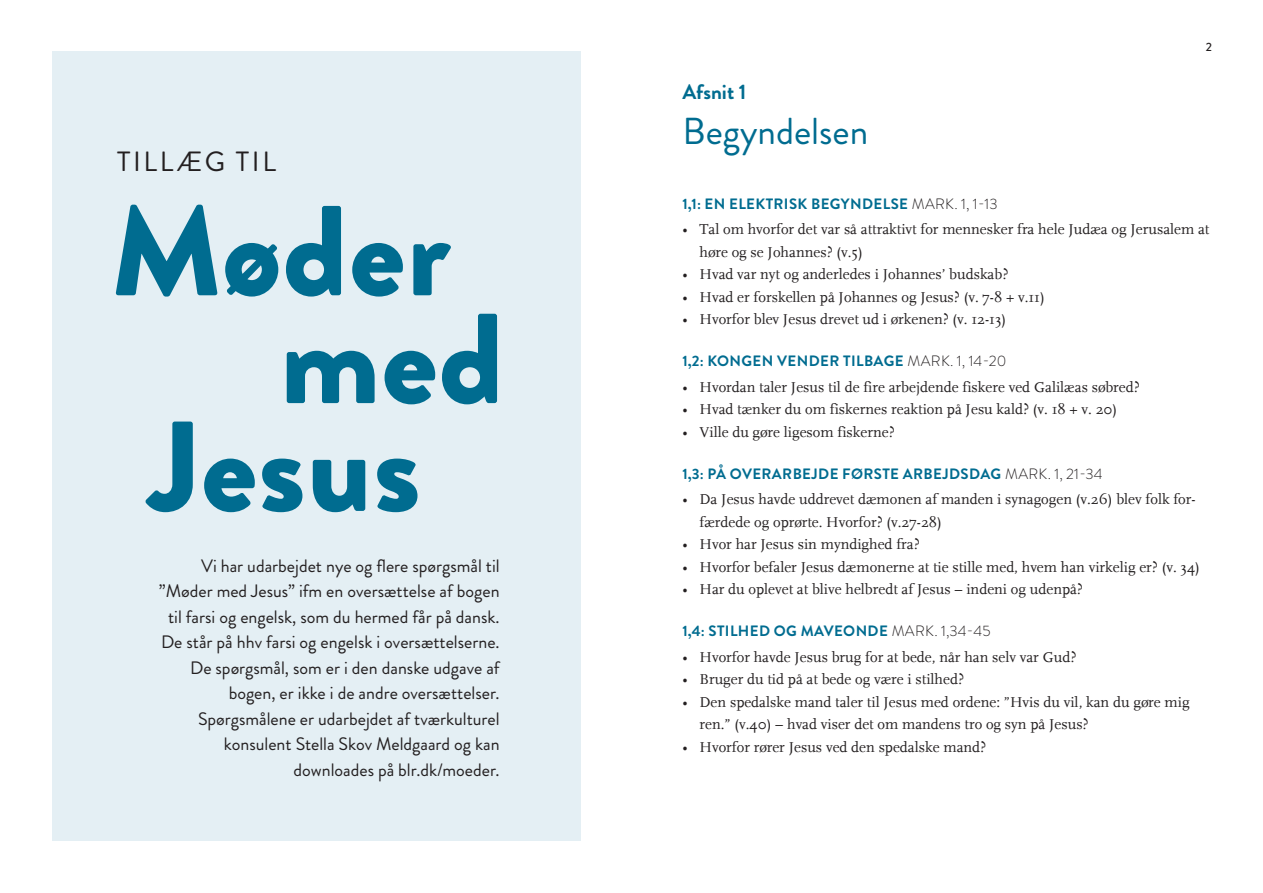
<style>
.page{position:relative;width:1263px;height:893px;background:#fff}
.page>*{position:absolute;margin:0;border:0;box-sizing:border-box;transform-origin:0 0}
.t1{font:900 127.65px "Brandon Grotesque";letter-spacing:.01em;color:#006c90}
.t2{font:37.5px "Brandon Grotesque";color:#006c90}
.t3{font:27.75px "Brandon Grotesque";letter-spacing:.095em;color:#231f20}
.t4{font:700 21px "Brandon Grotesque";color:#006c90}
.t5{font:18px/25.5px "Brandon Grotesque";color:#231f20;text-align:right}
.t6{font:15px/22.5px "FF Scala";color:#231f20}
.t7{font:700 15px "Brandon Grotesque";letter-spacing:.025em;color:#006c90}
.t8{font:500 12px "Brandon Grotesque";color:#231f20}
.s1{font-weight:300;color:#231f20}
</style>
<div class="page">
<div style="left:52px;top:52px;width:528px;height:789px;background:#e4eff4"></div>
<h3 class="t3" style="left:117px;top:143px;width:160px">TILLÆG TIL</h3>
<h1 class="t1" style="left:111px;top:161px;width:341px">Møder</h1>
<h1 class="t1" style="left:280px;top:269px;width:226px">med</h1>
<h1 class="t1" style="left:148px;top:376px;width:275px">Jesus</h1>
<p class="t5" style="left:159px;top:553px;width:342px">Vi har udarbejdet nye og flere spørgsmål til ”Møder med Jesus” ifm en oversættelse af bogen til farsi og engelsk, som du hermed får på dansk.<br>De står på hhv farsi og engelsk i oversættelserne.<br>De spørgsmål, som er i den danske udgave af bogen, er ikke i de andre oversættelser.<br>Spørgsmålene er udarbejdet af tværkulturel konsulent Stella Skov Meldgaard og kan downloades på blr.dk/moeder.</p>
<h3 class="t4" style="left:682px;top:77px;width:65px">Afsnit 1</h3>
<h2 class="t2" style="left:682px;top:105px;width:187px">Begyndelsen</h2>
<p class="t8" style="left:1206px;top:39px;width:8px">2</p>
<p class="t7" style="left:682px;top:193px;width:317px">1,1: EN ELEKTRISK BEGYNDELSE <span class="s1">MARK. 1, 1-13</span></p>
<p class="t6" style="left:699px;top:218px;width:511px;text-indent:-17px">• Tal om hvorfor det var så attraktivt for mennesker fra hele Judæa og Jerusalem at høre og se Johannes? (v.5)</p>
<p class="t6" style="left:682px;top:263px;width:327px">• Hvad var nyt og anderledes i Johannes’ budskab?</p>
<p class="t6" style="left:682px;top:286px;width:364px">• Hvad er forskellen på Johannes og Jesus? (v. 7-8 + v.11)</p>
<p class="t6" style="left:682px;top:308px;width:325px">• Hvorfor blev Jesus drevet ud i ørkenen? (v. 12-13)</p>
<p class="t7" style="left:682px;top:350px;width:326px">1,2: KONGEN VENDER TILBAGE <span class="s1">MARK. 1, 14-20</span></p>
<p class="t6" style="left:682px;top:376px;width:459px">• Hvordan taler Jesus til de fire arbejdende fiskere ved Galilæas søbred?</p>
<p class="t6" style="left:682px;top:398px;width:436px">• Hvad tænker du om fiskernes reaktion på Jesu kald? (v. 18 + v. 20)</p>
<p class="t6" style="left:682px;top:421px;width:214px">• Ville du gøre ligesom fiskerne?</p>
<p class="t7" style="left:682px;top:463px;width:422px">1,3: PÅ OVERARBEJDE FØRSTE ARBEJDSDAG <span class="s1">MARK. 1, 21-34</span></p>
<p class="t6" style="left:699px;top:488px;width:498px;text-indent:-17px">• Da Jesus havde uddrevet dæmonen af manden i synagogen (v.26) blev folk for&shy;færdede og oprørte. Hvorfor? (v.27-28)</p>
<p class="t6" style="left:682px;top:533px;width:239px">• Hvor har Jesus sin myndighed fra?</p>
<p class="t6" style="left:682px;top:556px;width:519px">• Hvorfor befaler Jesus dæmonerne at tie stille med, hvem han virkelig er? (v. 34)</p>
<p class="t6" style="left:682px;top:578px;width:402px">• Har du oplevet at blive helbredt af Jesus – indeni og udenpå?</p>
<p class="t7" style="left:682px;top:620px;width:309px">1,4: STILHED OG MAVEONDE <span class="s1">MARK. 1,34-45</span></p>
<p class="t6" style="left:682px;top:646px;width:395px">• Hvorfor havde Jesus brug for at bede, når han selv var Gud?</p>
<p class="t6" style="left:682px;top:668px;width:283px">• Bruger du tid på at bede og være i stilhed?</p>
<p class="t6" style="left:699px;top:691px;width:492px;text-indent:-17px">• Den spedalske mand taler til Jesus med ordene: ”Hvis du vil, kan du gøre mig ren.” (v.40) – hvad viser det om mandens tro og syn på Jesus?</p>
<p class="t6" style="left:682px;top:736px;width:305px">• Hvorfor rører Jesus ved den spedalske mand?</p>
</div>
